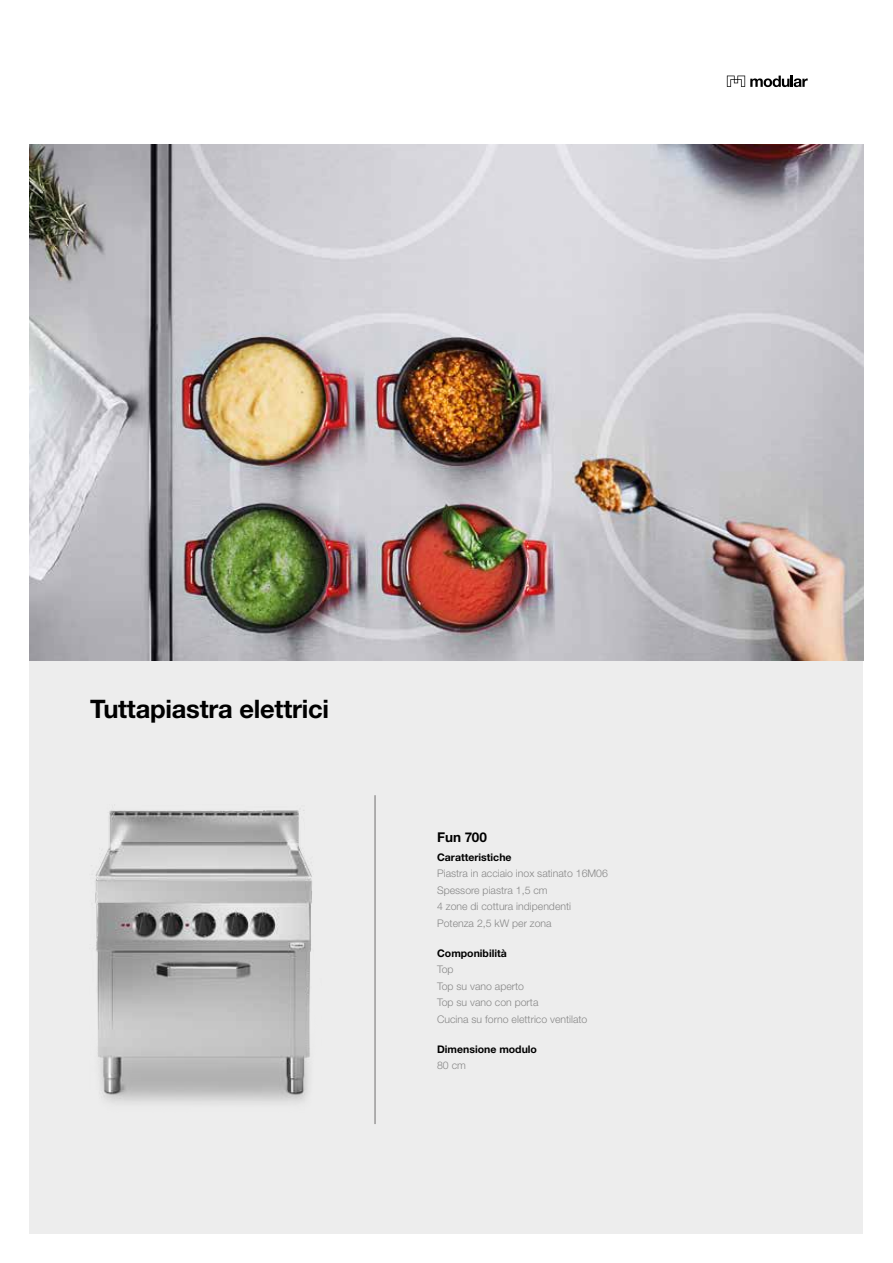
<style>
.page{position:relative;width:893px;height:1263px;background:#fff}
.page>*{position:absolute;margin:0;border:0;box-sizing:border-box;transform-origin:0 0}
.t1{font:700 25.5px "Helvetica Neue LT Std";letter-spacing:-.01em;color:#000}
.t2{font:700 13.5px "Helvetica Neue LT Std";color:#000}
.t3{font:300 10.5px/16.5px "Helvetica Neue LT Std";color:#878787}
.t4{font:700 10.5px "Helvetica Neue LT Std";color:#000}
</style>
<div class="page">
<div style="left:30px;top:661px;width:833px;height:572px;background:#ededed"></div>
<svg style="left:727px;top:76px;width:81px;height:11px"></svg>
<img style="left:95px;top:810px;width:217px;height:293px">
<img style="left:30px;top:145px;width:833px;height:516px">
<hr style="left:375px;top:795px;width:1px;height:329px;background:#706f6f">
<h1 class="t1" style="left:90px;top:693px;width:240px">Tuttapiastra elettrici</h1>
<p class="t2" style="left:437px;top:829px;width:52px">Fun 700</p>
<p class="t4" style="left:437px;top:850px;width:76px">Caratteristiche</p>
<p class="t3" style="left:437px;top:865px;width:172px">Piastra in acciaio inox satinato 16M06<br>Spessore piastra 1,5 cm<br>4 zone di cottura indipendenti<br>Potenza 2,5 kW per zona</p>
<p class="t4" style="left:437px;top:946px;width:71px">Componibilità</p>
<p class="t3" style="left:437px;top:961px;width:152px">Top<br>Top su vano aperto<br>Top su vano con porta<br>Cucina su forno elettrico ventilato</p>
<p class="t4" style="left:437px;top:1042px;width:101px">Dimensione modulo</p>
<p class="t3" style="left:437px;top:1057px;width:30px">80 cm</p>
</div>
